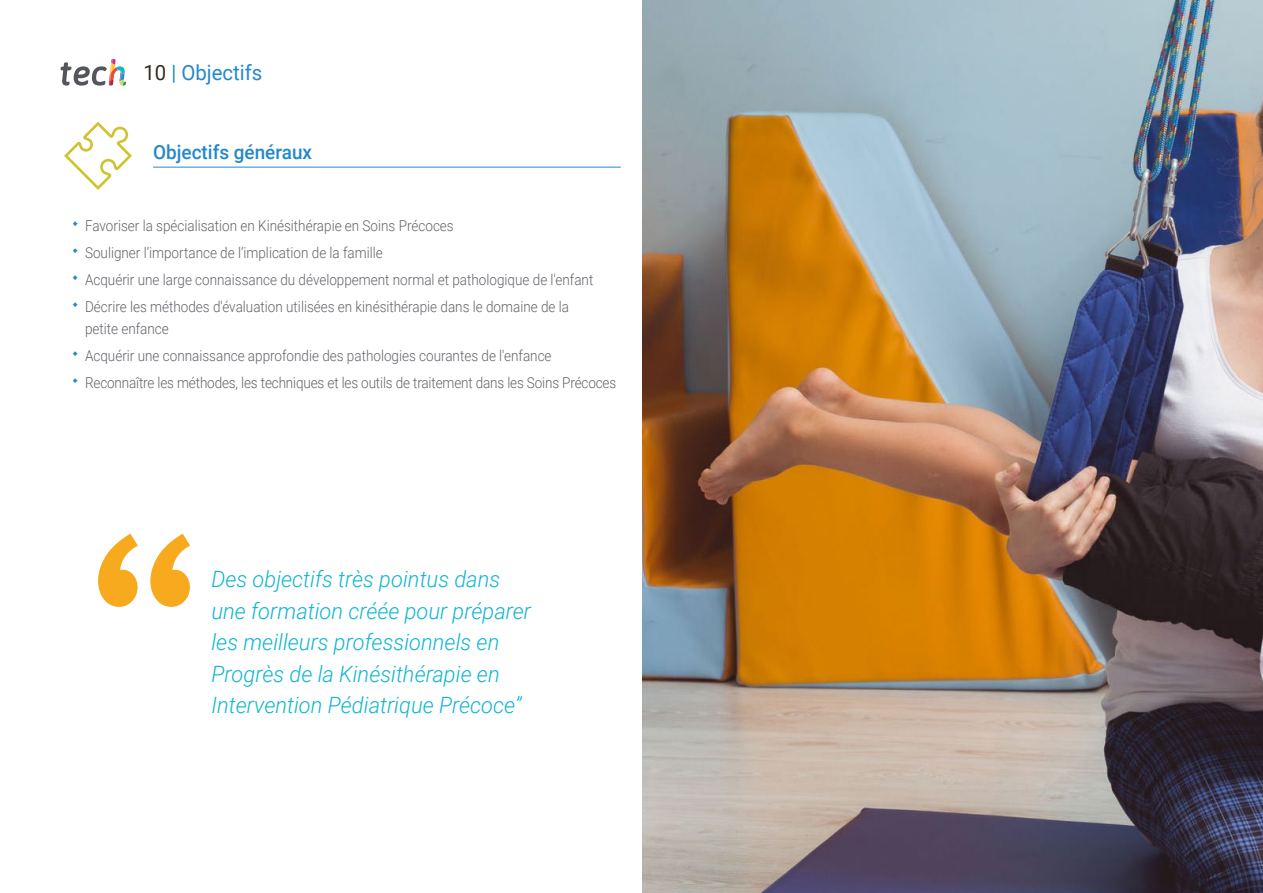
<style>
.page{position:relative;width:1263px;height:893px;background:#fff}
.page>*{position:absolute;margin:0;border:0;box-sizing:border-box;transform-origin:0 0}
.t1{font:italic 300 22.5px/31.5px "Roboto";color:#0fb6cf}
.t2{font:21px "Roboto";color:#2488c9}
.t3{font:500 19.5px "Roboto";color:#2488c9}
.t4{font:300 15px/26.7px "Roboto";color:#61646a;scale:.9 1}
.s1{color:#312e20}
</style>
<div class="page">
<img style="left:642px;top:0;width:621px;height:893px">
<hr style="left:153px;top:167px;width:468px;height:1px;background:#2488c9">
<svg style="left:64px;top:122px;width:68px;height:68px"></svg>
<svg style="left:98px;top:534px;width:92px;height:73px"></svg>
<svg style="left:61px;top:59px;width:65px;height:27px"></svg>
<h2 class="t2" style="left:144px;top:57px;width:120px"><span class="s1">10</span> | Objectifs</h2>
<h3 class="t3" style="left:153px;top:138px;width:160px">Objectifs généraux</h3>
<p class="t4" style="left:85px;top:212px;width:566px">Favoriser la spécialisation en Kinésithérapie en Soins Précoces<br>Souligner l’importance de l’implication de la famille<br>Acquérir une large connaissance du développement normal et pathologique de l'enfant Décrire les méthodes d'évaluation utilisées en kinésithérapie dans le domaine de la</p>
<p class="t4" style="left:85px;top:315px;width:592px">petite enfance<br>Acquérir une connaissance approfondie des pathologies courantes de l'enfance<br>Reconnaître les méthodes, les techniques et les outils de traitement dans les Soins Précoces</p>
<h1 class="t1" style="left:211px;top:563px;width:321px">Des objectifs très pointus dans une formation créée pour préparer les meilleurs professionnels en Progrès de la Kinésithérapie en Intervention Pédiatrique Précoce”</h1>
</div>
